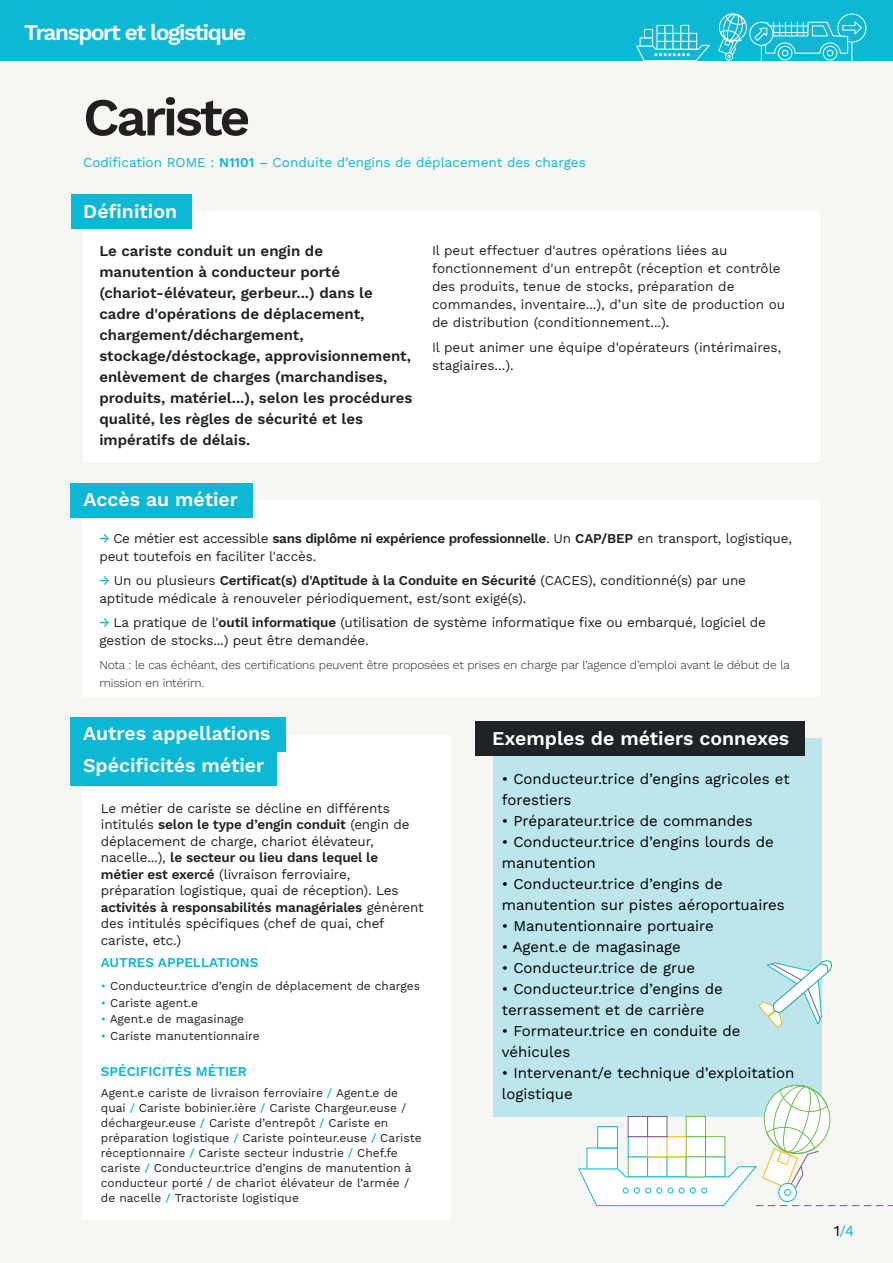
<style>
.page{position:relative;width:893px;height:1263px;background:#f6f6f3}
.page>*{position:absolute;margin:0;border:0;box-sizing:border-box;transform-origin:0 0}
.t1{font:600 53.25px "Work Sans";letter-spacing:-.06em;color:#231f20}
.t2{font:600 22.5px "Work Sans";letter-spacing:-.06em;color:#fff}
.t3{font:600 19.5px/31.8px "Work Sans";color:#fff}
.t4{font:15px/21px "Work Sans";color:#000001}
.t5{font:600 15px/21px "Work Sans";color:#1f2325}
.t6{font:15px "Work Sans";color:#0db8d4}
.t7{font:13.5px/18px "Work Sans";letter-spacing:-.01em;color:#1f2325}
.t8{font:13.5px "Work Sans";color:#0db8d4}
.t9{font:600 13.5px "Work Sans";color:#0db8d4}
.t10{font:12px/15px "Work Sans";color:#1f2325}
.t11{font:300 12px/18px "Work Sans";letter-spacing:-.01em;color:#1f2325}
.s1{font-weight:600}
.s2{font-weight:500;color:#0db8d4}
.s3{color:#0db8d4}
.s4{color:#000001}
</style>
<div class="page">
<div style="left:493px;top:738px;width:328px;height:379px;background:#bce6eb"></div>
<div style="left:475px;top:721px;width:330px;height:34px;background:#1f2325"></div>
<div style="left:82px;top:500px;width:738px;height:197px;background:#fff"></div>
<div style="left:82px;top:735px;width:369px;height:484px;background:#fff"></div>
<div style="left:83px;top:211px;width:737px;height:251px;background:#fff"></div>
<div style="left:71px;top:194px;width:121px;height:34px;background:#0db8d4"></div>
<div style="left:70px;top:483px;width:182px;height:34px;background:#0db8d4"></div>
<div style="left:71px;top:718px;width:215px;height:34px;background:#0db8d4"></div>
<div style="left:71px;top:751px;width:206px;height:34px;background:#0db8d4"></div>
<div style="left:0;top:0;width:893px;height:61px;background:#0db8d4"></div>
<div style="left:837px;top:14px;width:29px;height:28px;border:1px solid #fff;border-radius:50%"></div>
<div style="left:725px;top:52px;width:8px;height:8px;border:1px solid #fff;border-radius:50%"></div>
<svg style="left:718px;top:13px;width:29px;height:45px"></svg>
<div style="left:640px;top:38px;width:13px;height:9px;background:#0fb7d3;border:1px solid #fff"></div>
<div style="left:680px;top:41px;width:9px;height:9px;background:#0fb7d3;border:1px solid #fff"></div>
<div style="left:688px;top:41px;width:9px;height:9px;background:#0fb7d3;border:1px solid #fff"></div>
<div style="left:688px;top:33px;width:9px;height:9px;background:#0fb7d3;border:1px solid #fff"></div>
<div style="left:680px;top:33px;width:9px;height:9px;background:#0fb7d3;border:1px solid #fff"></div>
<div style="left:672px;top:33px;width:9px;height:9px;background:#0fb7d3;border:1px solid #fff"></div>
<div style="left:680px;top:25px;width:9px;height:9px;background:#0fb7d3;border:1px solid #fff"></div>
<div style="left:657px;top:41px;width:8px;height:9px;background:#0fb7d3;border:1px solid #fff"></div>
<div style="left:665px;top:33px;width:8px;height:9px;background:#0fb7d3;border:1px solid #fff"></div>
<div style="left:657px;top:33px;width:8px;height:9px;background:#0fb7d3;border:1px solid #fff"></div>
<div style="left:657px;top:25px;width:8px;height:9px;background:#0fb7d3;border:1px solid #fff"></div>
<div style="left:665px;top:25px;width:8px;height:9px;background:#0fb7d3;border:1px solid #fff"></div>
<svg style="left:636px;top:44px;width:75px;height:17px"></svg>
<div style="left:644px;top:29px;width:9px;height:9px;background:#0fb7d3;border:1px solid #fff"></div>
<div style="left:749px;top:22px;width:24px;height:24px;border:1px solid #fff;border-radius:50%"></div>
<svg style="left:754px;top:20px;width:108px;height:41px"></svg>
<svg style="left:758px;top:959px;width:74px;height:69px"></svg>
<svg style="left:578px;top:1081px;width:315px;height:125px"></svg>
<h2 class="t2" style="left:24px;top:15px;width:224px">Transport et logistique</h2>
<h1 class="t1" style="left:83px;top:77px;width:169px">Cariste</h1>
<p class="t8" style="left:83px;top:152px;width:504px">Codification ROME : <span class="s1">N1101</span> – Conduite d’engins de déplacement des charges</p>
<h3 class="t3" style="left:83px;top:194px;width:95px">Définition</h3>
<p class="t5" style="left:99px;top:240px;width:315px">Le cariste conduit un engin de manutention à conducteur porté (chariot-élévateur, gerbeur...) dans le cadre d'opérations de déplacement, chargement/déchargement, stockage/déstockage, approvisionnement, enlèvement de charges (marchandises, produits, matériel...), selon les procédures qualité, les règles de sécurité et les impératifs de délais.</p>
<p class="t7" style="left:432px;top:240px;width:355px">Il peut effectuer d'autres opérations liées au fonctionnement d'un entrepôt (réception et contrôle des produits, tenue de stocks, préparation de commandes, inventaire...), d’un site de production ou de distribution (conditionnement...).</p>
<p class="t7" style="left:432px;top:338px;width:351px">Il peut animer une équipe d'opérateurs (intérimaires, stagiaires...).</p>
<h3 class="t3" style="left:84px;top:482px;width:156px">Accès au métier</h3>
<p class="t7" style="left:99px;top:529px;width:694px"><span class="s2">→</span> Ce métier est accessible <span class="s1">sans diplôme ni expérience professionnelle</span>. Un <span class="s1">CAP/BEP</span> en transport, logistique, peut toutefois en faciliter l'accès.</p>
<p class="t7" style="left:99px;top:571px;width:648px"><span class="s2">→</span> Un ou plusieurs <span class="s1">Certificat(s) d'Aptitude à la Conduite en Sécurité</span> (CACES), conditionné(s) par une aptitude médicale à renouveler périodiquement, est/sont exigé(s).</p>
<p class="t7" style="left:99px;top:613px;width:668px"><span class="s2">→</span> La pratique de l'<span class="s1">outil informatique</span> (utilisation de système informatique fixe ou embarqué, logiciel de gestion de stocks...) peut être demandée.</p>
<p class="t11" style="left:99px;top:656px;width:692px">Nota : le cas échéant, des certifications peuvent être proposées et prises en charge par l’agence d’emploi avant le début de la mission en intérim.</p>
<h3 class="t3" style="left:83px;top:717px;width:189px">Autres appellations<br>Spécificités métier</h3>
<p class="t7" style="left:101px;top:799px;width:325px;line-height:16.5px">Le métier de cariste se décline en différents intitulés <span class="s1">selon le type d’engin conduit</span> (engin de déplacement de charge, chariot élévateur, nacelle...), <span class="s1">le secteur ou lieu dans lequel le métier est exercé</span> (livraison ferroviaire, préparation logistique, quai de réception). Les <span class="s1">activités à responsabilités managériales</span> génèrent des intitulés spécifiques (chef de quai, chef cariste, etc.)</p>
<p class="t9" style="left:101px;top:952px;width:159px">AUTRES APPELLATIONS</p>
<p class="t10" style="left:101px;top:978px;width:321px"><span class="s3">•</span> Conducteur.trice d’engin de déplacement de charges</p>
<p class="t10" style="left:101px;top:994px;width:99px"><span class="s3">•</span> Cariste agent.e</p>
<p class="t10" style="left:101px;top:1011px;width:145px"><span class="s3">•</span> Agent.e de magasinage</p>
<p class="t10" style="left:101px;top:1027px;width:160px"><span class="s3">•</span> Cariste manutentionnaire</p>
<p class="t9" style="left:101px;top:1061px;width:148px">SPÉCIFICITÉS MÉTIER</p>
<p class="t10" style="left:101px;top:1084px;width:322px">Agent.e cariste de livraison ferroviaire <span class="s2">/</span> Agent.e de quai <span class="s2">/</span> Cariste bobinier.ière <span class="s2">/</span> Cariste Chargeur.euse / déchargeur.euse <span class="s2">/</span> Cariste d’entrepôt <span class="s2">/</span> Cariste en préparation logistique <span class="s2">/</span> Cariste pointeur.euse <span class="s2">/</span> Cariste réceptionnaire <span class="s2">/</span> Cariste secteur industrie <span class="s2">/</span> Chef.fe cariste <span class="s2">/</span> Conducteur.trice d’engins de manutention à conducteur porté / de chariot élévateur de l’armée / de nacelle <span class="s2">/</span> Tractoriste logistique</p>
<h3 class="t3" style="left:492px;top:721px;width:299px">Exemples de métiers connexes</h3>
<p class="t4" style="left:502px;top:768px;width:289px">• Conducteur.trice d’engins agricoles et forestiers</p>
<p class="t4" style="left:502px;top:810px;width:252px">• Préparateur.trice de commandes</p>
<p class="t4" style="left:502px;top:831px;width:274px">• Conducteur.trice d’engins lourds de manutention</p>
<p class="t4" style="left:502px;top:873px;width:284px">• Conducteur.trice d’engins de manutention sur pistes aéroportuaires</p>
<p class="t4" style="left:502px;top:915px;width:214px">• Manutentionnaire portuaire</p>
<p class="t4" style="left:502px;top:936px;width:181px">• Agent.e de magasinage</p>
<p class="t4" style="left:502px;top:957px;width:195px">• Conducteur.trice de grue</p>
<p class="t4" style="left:502px;top:978px;width:222px">• Conducteur.trice d’engins de terrassement et de carrière</p>
<p class="t4" style="left:502px;top:1020px;width:240px">• Formateur.trice en conduite de véhicules</p>
<p class="t4" style="left:502px;top:1062px;width:294px">• Intervenant/e technique d’exploitation logistique</p>
<p class="t6" style="left:834px;top:1220px;width:22px"><span class="s4">1</span>/4</p>
</div>
